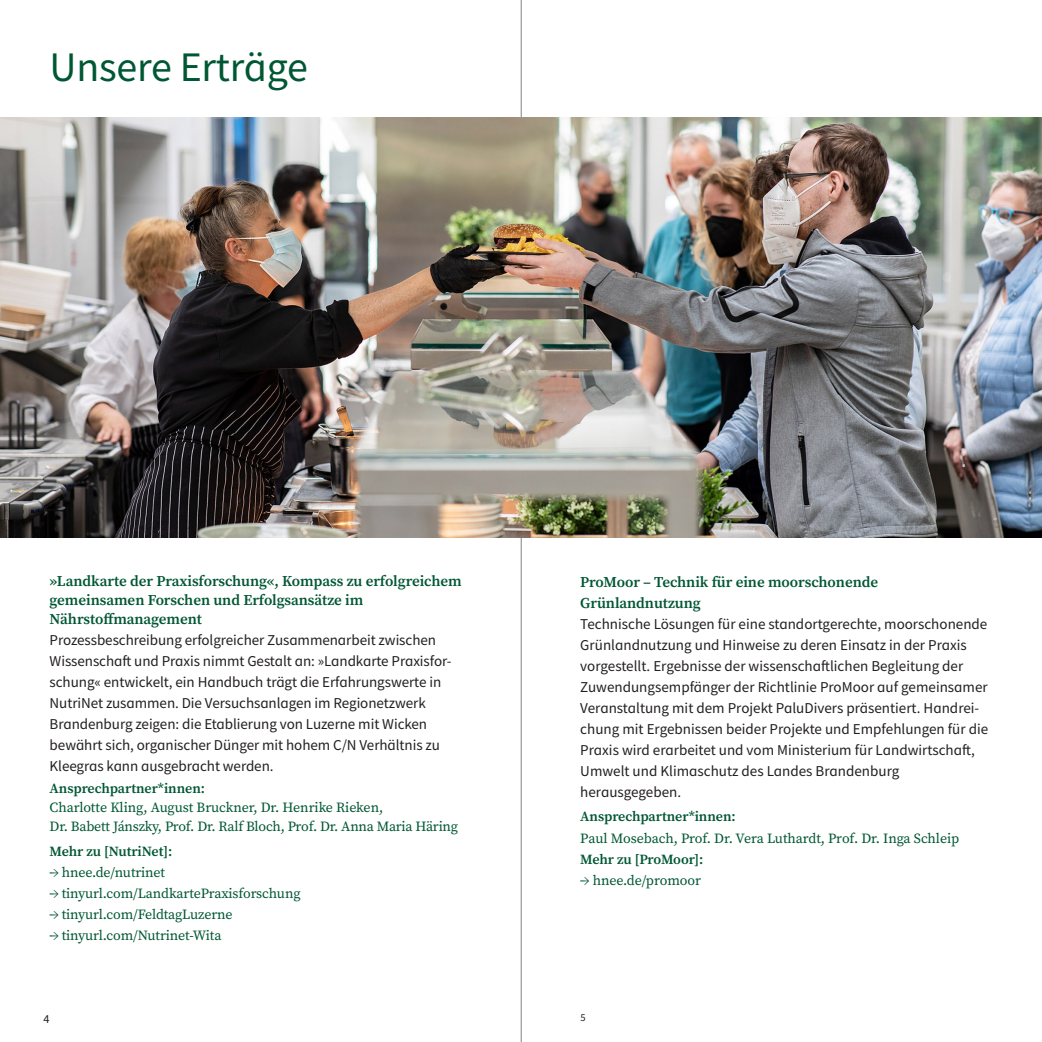
<style>
.page{position:relative;width:1042px;height:1042px;background:#fff}
.page>*{position:absolute;margin:0;border:0;box-sizing:border-box;transform-origin:0 0}
.t1{font:42px "Source Sans Pro";letter-spacing:-.005em;color:#005733}
.t2{font:15.05px/21px "Source Sans Pro";letter-spacing:-.005em;color:#231f20}
.t3{font:15.05px/18.9px "Source Serif Variable";letter-spacing:-.005em;color:#005733}
.t4{font:14px/18.9px "Source Serif Pro";letter-spacing:-.01em;color:#005733}
.t5{font:600 14px "Source Serif Pro";letter-spacing:-.005em;color:#005733}
.t6{font:12.25px "Source Sans Pro";color:#231f20}
.t7{font:10.5px "Source Sans Pro";color:#231f20}
</style>
<div class="page">
<hr style="left:521px;top:0;width:1px;height:1042px;background:#808285">
<img style="left:0;top:117px;width:1042px;height:420px">
<h1 class="t1" style="left:50px;top:40px;width:260px">Unsere Erträge</h1>
<p class="t3" style="left:50px;top:571px;width:414px">»Landkarte der Praxisforschung«, Kompass zu erfolgreichem gemeinsamen Forschen und Erfolgsansätze im<br>Nährstoffmanagement</p>
<p class="t2" style="left:50px;top:629px;width:403px">Prozessbeschreibung erfolgreicher Zusammenarbeit zwischen Wissenschaft und Praxis nimmt Gestalt an: »Landkarte Praxisfor&shy;schung« entwickelt, ein Handbuch trägt die Erfahrungswerte in NutriNet zusammen. Die Versuchsanlagen im Regionetzwerk Brandenburg zeigen: die Etablierung von Luzerne mit Wicken bewährt sich, organischer Dünger mit hohem C/N Verhältnis zu Kleegras kann ausgebracht werden.</p>
<p class="t5" style="left:50px;top:779px;width:157px">Ansprechpartner*innen:</p>
<p class="t4" style="left:50px;top:798px;width:410px">Charlotte Kling, August Bruckner, Dr. Henrike Rieken,<br>Dr. Babett Jánszky, Prof. Dr. Ralf Bloch, Prof. Dr. Anna Maria Häring</p>
<p class="t5" style="left:50px;top:841px;width:124px">Mehr zu [NutriNet]:</p>
<p class="t4" style="left:50px;top:862px;width:117px">→ hnee.de/nutrinet</p>
<p class="t4" style="left:50px;top:883px;width:252px">→ tinyurl.com/LandkartePraxisforschung</p>
<p class="t4" style="left:50px;top:904px;width:184px">→ tinyurl.com/FeldtagLuzerne</p>
<p class="t4" style="left:50px;top:925px;width:173px">→ tinyurl.com/Nutrinet-Wita</p>
<p class="t6" style="left:44px;top:1011px;width:8px">4</p>
<p class="t3" style="left:580px;top:571px;width:299px;line-height:21px">ProMoor – Technik für eine moorschonende<br>Grünlandnutzung</p>
<p class="t2" style="left:580px;top:613px;width:409px">Technische Lösungen für eine standortgerechte, moorschonende Grünlandnutzung und Hinweise zu deren Einsatz in der Praxis vorgestellt. Ergebnisse der wissenschaftlichen Begleitung der Zuwendungsempfänger der Richtlinie ProMoor auf gemeinsamer Veranstaltung mit dem Projekt PaluDivers präsentiert. Handrei&shy;chung mit Ergebnissen beider Projekte und Empfehlungen für die Praxis wird erarbeitet und vom Ministerium für Landwirtschaft, Umwelt und Klimaschutz des Landes Brandenburg herausgegeben.</p>
<p class="t5" style="left:580px;top:807px;width:157px">Ansprechpartner*innen:</p>
<p class="t4" style="left:580px;top:828px;width:380px">Paul Mosebach, Prof. Dr. Vera Luthardt, Prof. Dr. Inga Schleip</p>
<p class="t5" style="left:580px;top:849px;width:124px">Mehr zu [ProMoor]:</p>
<p class="t4" style="left:580px;top:870px;width:122px">→ hnee.de/promoor</p>
<p class="t7" style="left:580px;top:1011px;width:7px">5</p>
</div>
